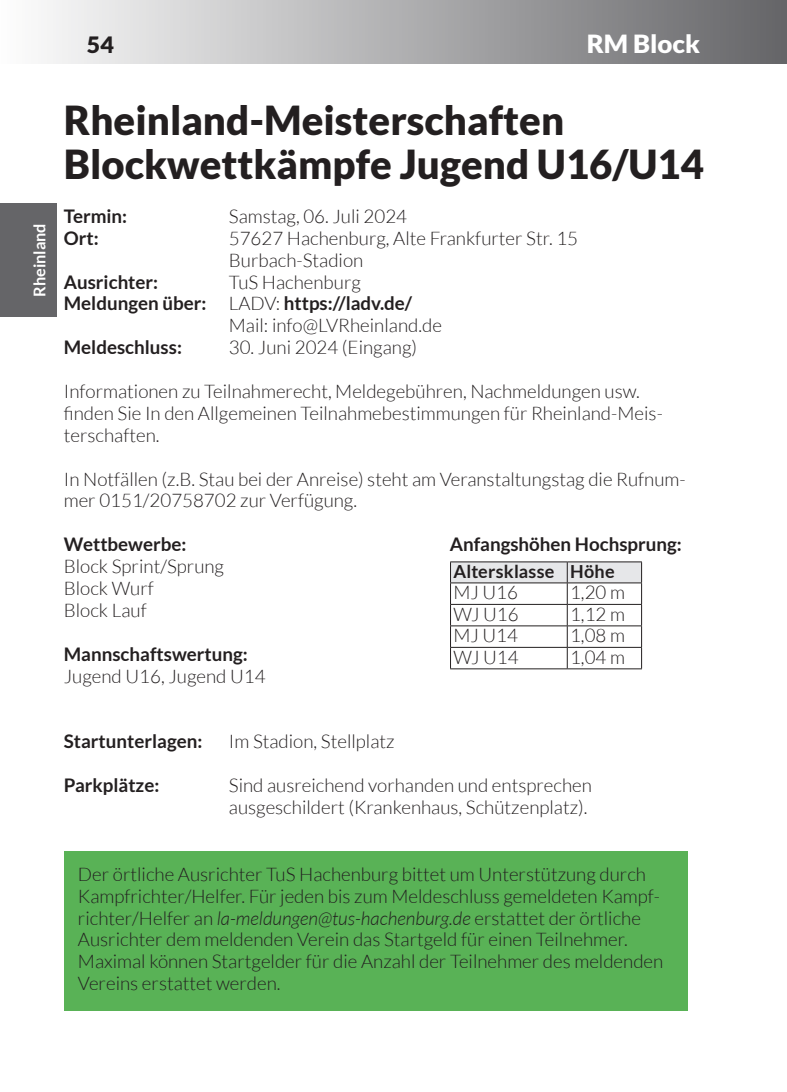
<style>
.page{position:relative;width:787px;height:1092px;background:#fff}
.page>*{position:absolute;margin:0;border:0;box-sizing:border-box;transform-origin:0 0}
.t1{font:900 40px/43.8px "Lato";color:#231f20}
.t2{font:900 25px "Lato";color:#fff;scale:1.04 1}
.t3{font:900 22.5px "Lato";color:#231f20;scale:1.04 1}
.t4{font:300 18.75px/22px "Lato";color:#231f20}
.t5{font:700 18.75px "Lato";color:#231f20}
.t6{font:700 18px "Lato";letter-spacing:.015em;color:#231f20}
.t7{font:700 16.25px "Lato";color:#fff}
.s1{font-weight:300}
.s2{font-style:italic}
</style>
<div class="page">
<div style="left:0;top:0;width:787px;height:64px;background:linear-gradient(to right,#fdfdfd,#656568)"></div>
<hr style="left:450px;top:561px;width:117px;height:1px;background:#231f20">
<hr style="left:567px;top:561px;width:75px;height:1px;background:#231f20">
<svg style="left:450px;top:562px;width:192px;height:106px"></svg>
<hr style="left:450px;top:668px;width:117px;height:1px;background:#231f20">
<hr style="left:567px;top:668px;width:75px;height:1px;background:#231f20">
<div style="left:64px;top:851px;width:623px;height:159px;background:#59b256"></div>
<div style="left:0;top:203px;width:57px;height:114px;background:#656568"></div>
<p class="t3" style="left:87px;top:31px;width:27px">54</p>
<h2 class="t2" style="left:586px;top:29px;width:111px">RM Block</h2>
<p class="t7" style="left:30px;top:297px;width:75px;rotate:-90deg">Rheinland</p>
<h1 class="t1" style="left:64px;top:98px;width:641px">Rheinland-Meisterschaften<br>Blockwettkämpfe Jugend U16/U14</h1>
<p class="t5" style="left:64px;top:205px;width:65px">Termin:</p>
<p class="t4" style="left:229px;top:205px;width:180px">Samstag, 06. Juli 2024</p>
<p class="t5" style="left:64px;top:227px;width:36px">Ort:</p>
<p class="t4" style="left:229px;top:227px;width:351px">57627 Hachenburg, Alte Frankfurter Str. 15<br>Burbach-Stadion</p>
<p class="t5" style="left:64px;top:271px;width:96px">Ausrichter:</p>
<p class="t4" style="left:229px;top:271px;width:133px">TuS Hachenburg</p>
<p class="t5" style="left:64px;top:293px;width:350px">Meldungen über: <span class="s1">LADV:</span> https://ladv.de/</p>
<p class="t4" style="left:229px;top:315px;width:214px">Mail: info@LVRheinland.de</p>
<p class="t5" style="left:64px;top:336px;width:120px">Meldeschluss:</p>
<p class="t4" style="left:229px;top:336px;width:190px">30. Juni 2024 (Eingang)</p>
<p class="t4" style="left:64px;top:380px;width:600px">Informationen zu Teilnahmerecht, Meldegebühren, Nachmeldungen usw. finden Sie In den Allgemeinen Teilnahmebestimmungen für Rheinland-Meis&shy;terschaften.</p>
<p class="t4" style="left:64px;top:468px;width:623px">In Notfällen (z.B. Stau bei der Anreise) steht am Veranstaltungstag die Rufnum&shy;mer 0151/20758702 zur Verfügung.</p>
<p class="t5" style="left:64px;top:533px;width:124px">Wettbewerbe:</p>
<p class="t5" style="left:450px;top:533px;width:233px">Anfangshöhen Hochsprung:</p>
<p class="t4" style="left:64px;top:555px;width:162px">Block Sprint/Sprung<br>Block Wurf<br>Block Lauf</p>
<p class="t5" style="left:64px;top:643px;width:185px">Mannschaftswertung:</p>
<p class="t4" style="left:64px;top:665px;width:203px">Jugend U16, Jugend U14</p>
<p class="t6" style="left:453px;top:561px;width:163px">Altersklasse Höhe</p>
<p class="t4" style="left:453px;top:581px;width:66px">MJ U16</p>
<p class="t4" style="left:570px;top:581px;width:56px">1,20 m</p>
<p class="t4" style="left:453px;top:603px;width:67px">WJ U16</p>
<p class="t4" style="left:570px;top:603px;width:56px">1,12 m</p>
<p class="t4" style="left:453px;top:624px;width:66px">MJ U14</p>
<p class="t4" style="left:570px;top:624px;width:56px">1,08 m</p>
<p class="t4" style="left:453px;top:646px;width:67px">WJ U14</p>
<p class="t4" style="left:570px;top:646px;width:56px">1,04 m</p>
<p class="t5" style="left:64px;top:730px;width:140px">Startunterlagen:</p>
<p class="t4" style="left:229px;top:730px;width:167px">Im Stadion, Stellplatz</p>
<p class="t5" style="left:64px;top:774px;width:97px">Parkplätze:</p>
<p class="t4" style="left:229px;top:774px;width:364px">Sind ausreichend vorhanden und entsprechen ausgeschildert (Krankenhaus, Schützenplatz).</p>
<p class="t4" style="left:78px;top:863px;width:587px">Der örtliche Ausrichter TuS Hachenburg bittet um Unterstützung durch Kampfrichter/Helfer. Für jeden bis zum Meldeschluss gemeldeten Kampf&shy;richter/Helfer an <span class="s2">la-meldungen@tus-hachenburg.de</span> erstattet der örtliche Ausrichter dem meldenden Verein das Startgeld für einen Teilnehmer.<br>Maximal können Startgelder für die Anzahl der Teilnehmer des meldenden Vereins erstattet werden.</p>
</div>
